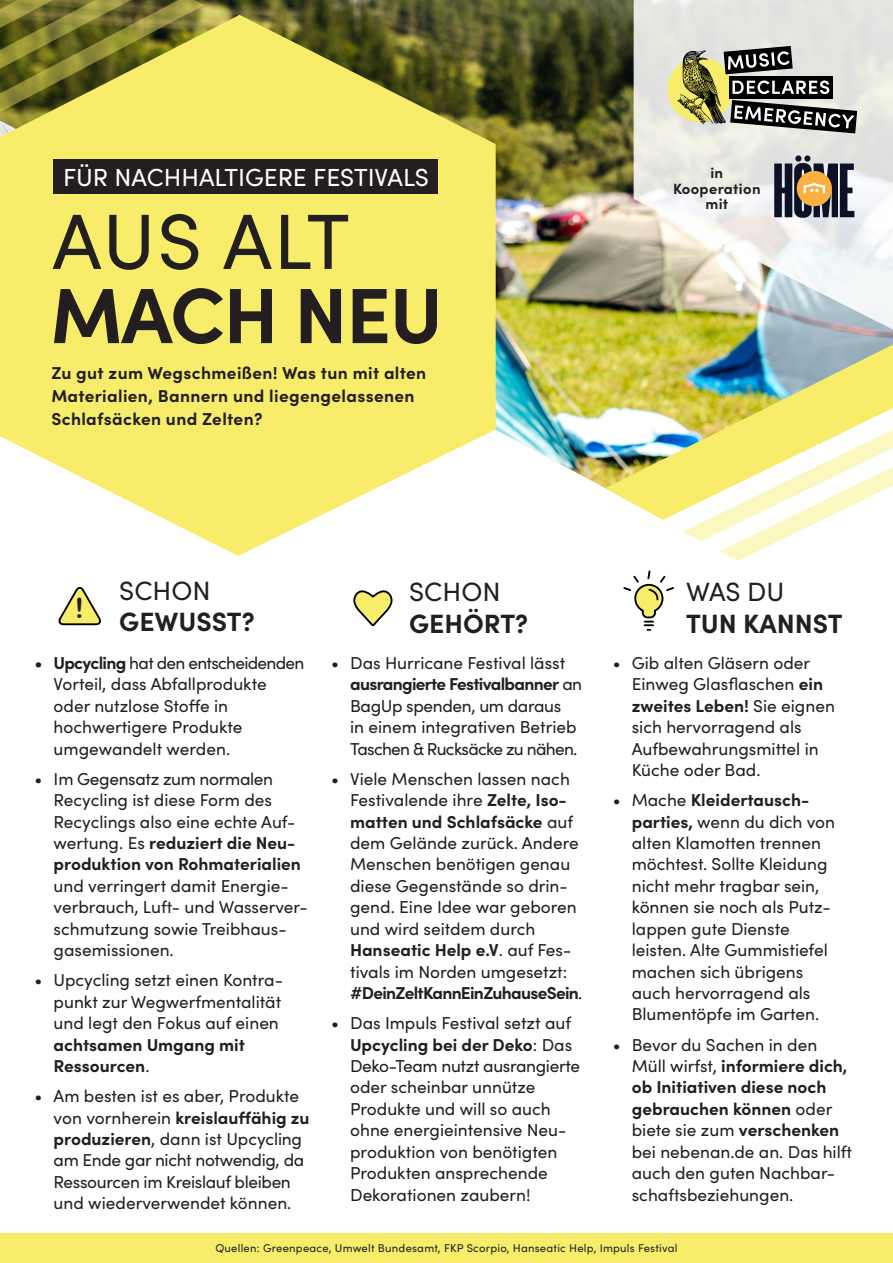
<style>
.page{position:relative;width:893px;height:1263px;background:#fff}
.page>*{position:absolute;margin:0;border:0;box-sizing:border-box;transform-origin:0 0}
.t1{font:700 78.53px "Sofia Pro";letter-spacing:-.02em;color:#231f20}
.t2{font:78.53px "Sofia Pro";letter-spacing:.015em;color:#231f20}
.t3{font:27.83px "Arial Rounded MT Bold";color:#231f20}
.t4{font:700 26.47px "Sofia Pro";color:#231f20}
.t5{font:26.47px "Sofia Pro";color:#231f20}
.t6{font:24.75px "Sofia Pro";color:#fff}
.t7{font:17.25px/21.5px "Sofia Pro";color:#231f20}
.t8{font:700 17.25px/23px "Sofia Pro";letter-spacing:.02em;color:#231f20}
.t9{font:700 14.85px "Sofia Pro";letter-spacing:.02em;color:#231f20}
.t10{font:11.25px "Sofia Pro";letter-spacing:.02em;color:#231f20}
.s1{font-weight:700}
</style>
<div class="page">
<img style="left:204px;top:0;width:689px;height:448px">
<svg style="left:0;top:15px;width:496px;height:541px;background:#ebe479"></svg>
<svg style="left:0;top:0;width:204px;height:160px;background:#aea847"></svg>
<img style="left:605px;top:345px;width:288px;height:60px">
<svg style="left:634px;top:0;width:259px;height:333px"></svg>
<div style="left:668px;top:57px;width:65px;height:65px;background:#f7ed6b;border-radius:50%"></div>
<img style="left:676px;top:49px;width:51px;height:77px">
<div style="left:729px;top:76px;width:103px;height:22px;background:#000"></div>
<svg style="left:732px;top:80px;width:97px;height:14px"></svg>
<svg style="left:730px;top:100px;width:127px;height:33px;background:#757472"></svg>
<svg style="left:724px;top:46px;width:69px;height:28px;background:#5d5d5c"></svg>
<div style="left:804px;top:155px;width:6px;height:7px;background:#0d1128;border-radius:50%"></div>
<div style="left:795px;top:155px;width:6px;height:7px;background:#0d1128;border-radius:50%"></div>
<svg style="left:774px;top:163px;width:80px;height:55px;background:#6f635a"></svg>
<div style="left:53px;top:160px;width:385px;height:34px;background:#231f20"></div>
<svg style="left:58px;top:587px;width:43px;height:39px"></svg>
<svg style="left:353px;top:590px;width:40px;height:37px"></svg>
<svg style="left:530px;top:405px;width:363px;height:226px"></svg>
<div style="left:0;top:1234px;width:893px;height:29px;background:#f7ed6b"></div>
<p class="t6" style="left:63px;top:159px;width:367px">FÜR NACHHALTIGERE FESTIVALS</p>
<p class="t2" style="left:52px;top:184px;width:299px">AUS ALT</p>
<p class="t1" style="left:50px;top:255px;width:394px">MACH NEU</p>
<p class="t8" style="left:51px;top:360px;width:376px">Zu gut zum Wegschmeißen! Was tun mit alten<br>Materialien, Bannern und liegengelassenen<br>Schlafsäcken und Zelten?</p>
<p class="t9" style="left:710px;top:162px;width:14px">in</p>
<p class="t9" style="left:673px;top:177px;width:89px">Kooperation</p>
<p class="t9" style="left:705px;top:193px;width:24px">mit</p>
<p class="t3" style="left:75px;top:592px;width:11px">!</p>
<p class="t5" style="left:119px;top:571px;width:93px">SCHON</p>
<p class="t4" style="left:119px;top:602px;width:137px">GEWUSST?</p>
<p class="t7" style="left:54px;top:651px;width:252px;text-indent:-19px"><span class="s1">• Upcycling</span> hat den entscheidenden<br>Vorteil, dass Abfallprodukte oder nutzlose Stoffe in hochwertigere Produkte umgewandelt werden.</p>
<p class="t7" style="left:54px;top:767px;width:255px;text-indent:-19px">• Im Gegensatz zum normalen<br>Recycling ist diese Form des<br>Recyclings also eine echte Auf&shy;wertung. Es <span class="s1">reduziert die Neu&shy;produktion von Rohmaterialien </span>und verringert damit Energie&shy;verbrauch, Luft- und Wasserver&shy;schmutzung sowie Treibhaus&shy;gasemissionen.</p>
<p class="t7" style="left:54px;top:968px;width:231px;text-indent:-19px">• Upcycling setzt einen Kontra&shy;punkt zur Wegwerfmentalität und legt den Fokus auf einen <span class="s1">achtsamen Umgang mit<br>Ressourcen</span>.</p>
<p class="t7" style="left:54px;top:1084px;width:258px;text-indent:-19px">• Am besten ist es aber, Produkte von vornherein <span class="s1">kreislauffähig zu produzieren</span>, dann ist Upcycling am Ende gar nicht notwendig, da<br>Ressourcen im Kreislauf bleiben und wiederverwendet können.</p>
<p class="t5" style="left:409px;top:572px;width:93px">SCHON</p>
<p class="t4" style="left:409px;top:603px;width:121px">GEHÖRT?</p>
<p class="t7" style="left:350px;top:651px;width:234px;text-indent:-19px">• Das Hurricane Festival lässt <span class="s1">ausrangierte Festivalbanner</span> an<br>BagUp spenden, um daraus<br>in einem integrativen Betrieb<br>Taschen &amp; Rucksäcke zu nähen.</p>
<p class="t7" style="left:350px;top:767px;width:234px;text-indent:-19px">• Viele Menschen lassen nach<br>Festivalende ihre <span class="s1">Zelte, Iso&shy;matten und Schlafsäcke</span> auf dem Gelände zurück. Andere<br>Menschen benötigen genau diese Gegenstände so drin&shy;gend. Eine Idee war geboren und wird seitdem durch<br><span class="s1">Hanseatic Help e.V</span>. auf Fes&shy;tivals im Norden umgesetzt: <span class="s1">#DeinZeltKannEinZuhauseSein</span>.</p>
<p class="t7" style="left:350px;top:1011px;width:231px;text-indent:-19px">• Das Impuls Festival setzt auf<br><span class="s1">Upcycling bei der Deko</span>: Das<br>Deko-Team nutzt ausrangierte oder scheinbar unnütze<br>Produkte und will so auch ohne energieintensive Neu&shy;produktion von benötigten<br>Produkten ansprechende<br>Dekorationen zaubern!</p>
<p class="t5" style="left:686px;top:572px;width:100px">WAS DU</p>
<p class="t4" style="left:686px;top:603px;width:158px">TUN KANNST</p>
<p class="t7" style="left:632px;top:651px;width:205px;text-indent:-19px">• Gib alten Gläsern oder<br>Einweg Glasflaschen <span class="s1">ein zweites Leben!</span> Sie eignen sich hervorragend als<br>Aufbewahrungsmittel in<br>Küche oder Bad.</p>
<p class="t7" style="left:632px;top:788px;width:205px;text-indent:-19px">• Mache <span class="s1">Kleidertausch&shy;parties,</span> wenn du dich von alten Klamotten trennen möchtest. Sollte Kleidung nicht mehr tragbar sein, können sie noch als Putz&shy;lappen gute Dienste leisten. Alte Gummistiefel machen sich übrigens auch hervorragend als<br>Blumentöpfe im Garten.</p>
<p class="t7" style="left:632px;top:1033px;width:222px;text-indent:-19px">• Bevor du Sachen in den<br>Müll wirfst, <span class="s1">informiere dich, ob Initiativen diese noch gebrauchen können</span> oder biete sie zum <span class="s1">verschenken </span>bei nebenan.de an. Das hilft auch den guten Nachbar&shy;schaftsbeziehungen.</p>
<p class="t10" style="left:215px;top:1239px;width:464px">Quellen: Greenpeace, Umwelt Bundesamt, FKP Scorpio, Hanseatic Help, Impuls Festival</p>
</div>
